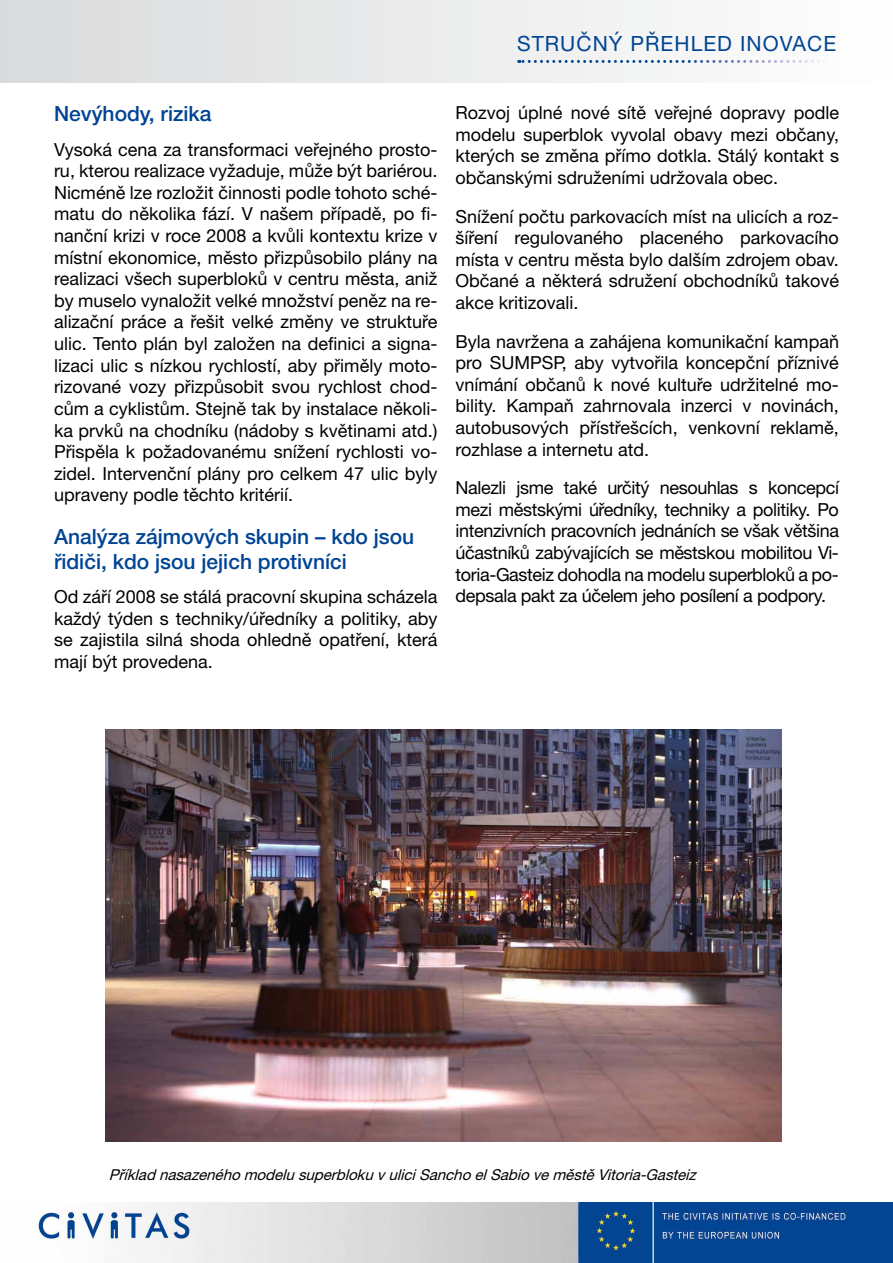
<style>
.page{position:relative;width:893px;height:1263px;background:#fff}
.page>*{position:absolute;margin:0;border:0;box-sizing:border-box;transform-origin:0 0}
.t1{font:500 21px/25.2px "Helvetica Neue LT Pro";color:#004494}
.t2{font:21px "Helvetica Neue LT Pro";letter-spacing:.05em;color:#004494}
.t3{font:18px/21.6px "Helvetica Neue LT Pro";color:#000;text-align:justify}
.t4{font:italic 15px "Helvetica Neue LT Pro";color:#000}
</style>
<div class="page">
<img style="left:37px;top:1203px;width:856px;height:60px">
<div style="left:0;top:0;width:893px;height:82px;background:linear-gradient(to right,#d9dadb,#fefefe)"></div>
<svg style="left:519px;top:60px;width:312px;height:3px"></svg>
<img style="left:106px;top:729px;width:676px;height:412px">
<p class="t2" style="left:517px;top:31px;width:321px">Stručný přehled inovace</p>
<p class="t1" style="left:54px;top:101px;width:159px">Nevýhody, rizika</p>
<p class="t3" style="left:54px;top:138px;width:385px">Vysoká cena za transformaci veřejného prosto&shy;ru, kterou realizace vyžaduje, může být bariérou.<br>Nicméně lze rozložit činnosti podle tohoto sché&shy;matu do několika fází. V našem případě, po fi&shy;nanční krizi v roce 2008 a kvůli kontextu krize v místní ekonomice, město přizpůsobilo plány na realizaci všech superbloků v centru města, aniž by muselo vynaložit velké množství peněz na re&shy;alizační práce a řešit velké změny ve struktuře ulic. Tento plán byl založen na definici a signa&shy;lizaci ulic s nízkou rychlostí, aby přiměly moto&shy;rizované vozy přizpůsobit svou rychlost chod&shy;cům a cyklistům. Stejně tak by instalace několi&shy;ka prvků na chodníku (nádoby s květinami atd.)<br>Přispěla k požadovanému snížení rychlosti vo&shy;zidel. I ntervenční plány pro celkem 47 ulic byly upraveny podle těchto kritérií.</p>
<p class="t1" style="left:54px;top:523px;width:362px">Analýza zájmových skupin – kdo jsou řidiči, kdo jsou jejich protivníci</p>
<p class="t3" style="left:54px;top:586px;width:385px">Od září 2008 se stálá pracovní skupina scházela každý týden s techniky/úředníky a politiky, aby se zajistila silná shoda ohledně opatření, která mají být provedena.</p>
<p class="t3" style="left:455px;top:102px;width:385px">Rozvoj úplné nové sítě veřejné dopravy podle modelu superblok vyvolal obavy mezi občany, kterých se změna přímo dotkla. Stálý kontakt s občanskými sdruženími udržovala obec.</p>
<p class="t3" style="left:455px;top:205px;width:385px">Snížení počtu parkovacích míst na ulicích a roz&shy;šíření regulovaného placeného parkovacího místa v centru města bylo dalším zdrojem obav.<br>Občané a některá sdružení obchodníků takové akce kritizovali.</p>
<p class="t3" style="left:455px;top:330px;width:385px">Byla navržena a zahájena komunikační kampaň pro SUMPSP, aby vytvořila koncepční příznivé vnímání občanů k nové kultuře udržitelné mo&shy;bility. Kampaň zahrnovala inzerci v novinách, autobusových přístřešcích, venkovní reklamě, rozhlase a internetu atd.</p>
<p class="t3" style="left:455px;top:477px;width:386px">Nalezli jsme také určitý nesouhlas s koncepcí mezi městskými úředníky, techniky a politiky. Po intenzivních pracovních jednáních se však většina účastníků zabývajících se městskou mobilitou Vi&shy;toria-Gasteiz dohodla na modelu superbloků a po&shy;depsala pakt za účelem jeho posílení a podpory.</p>
<p class="t4" style="left:109px;top:1166px;width:593px">Příklad nasazenéhomodelusuperblokuvuliciSanchoelSabioveměstěVitoria-Gasteiz</p>
</div>
